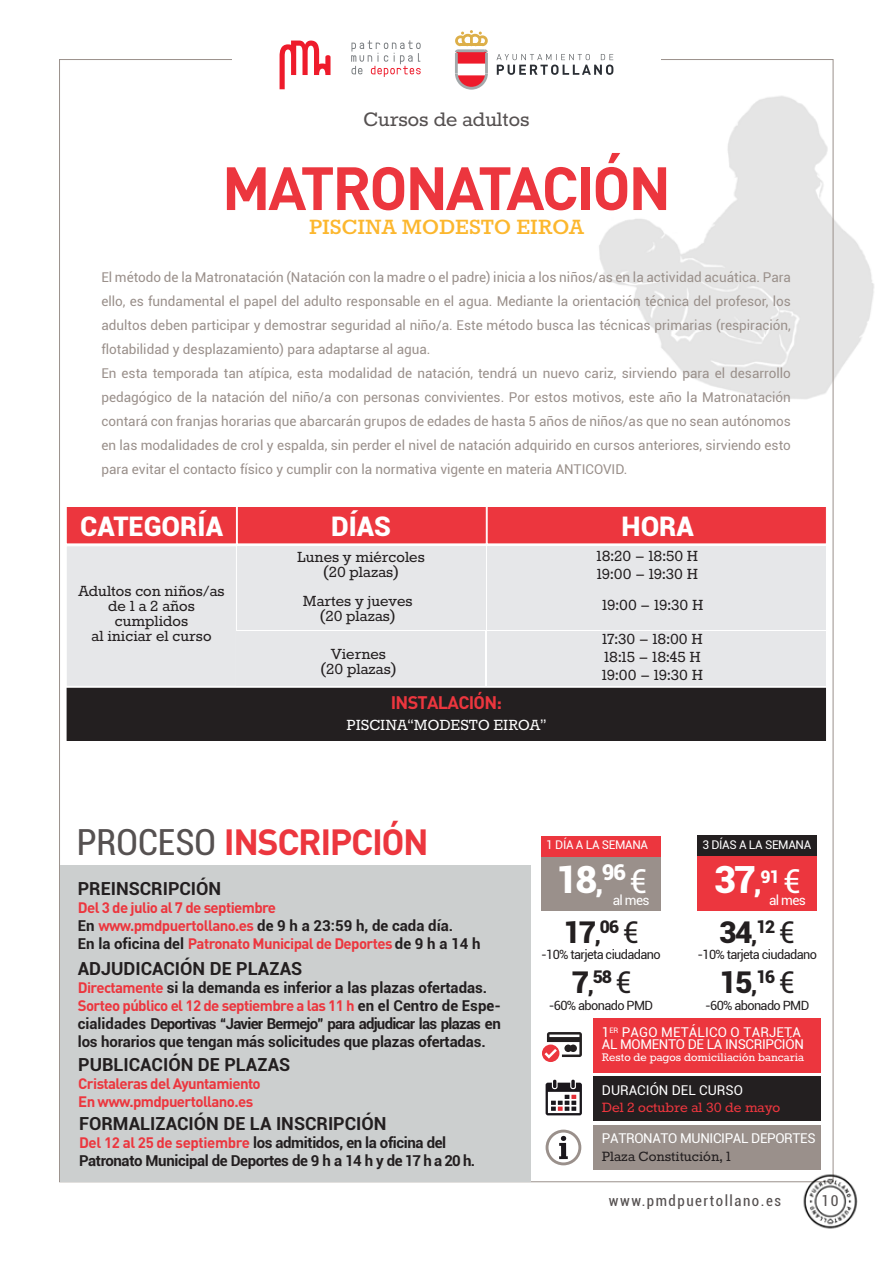
<style>
.page{position:relative;width:893px;height:1263px;background:#fff}
.page>*{position:absolute;margin:0;border:0;box-sizing:border-box;transform-origin:0 0}
.Subline{font:700 60px "DIN";letter-spacing:-.04em;color:#ec363e}
.tabla{font:900 37.5px "Roboto";color:#fff}
.Headline_2{font:700 36px "DIN";letter-spacing:-.04em;color:#ec363e}
.tabla-2{font:900 30px "Roboto";color:#231f20}
.Title_1{font:900 27px "Roboto";color:#fff}
.Subline-2{font:700 24px "Rokkitt";color:#fcb72e}
.Subline-3{font:24px "Rokkitt";color:#565151}
.tabla-3{font:900 21.9px "Roboto";color:#fff}
.tabla-4{font:18px/15px "Rokkitt";color:#231f20;text-align:center}
.t1{font:700 18px "Roboto";color:#231f20}
.tabla-5{font:18px "Rokkitt";color:#fff}
.tabla-6{font:700 18px "DIN";letter-spacing:-.04em;color:#ec363e}
.tabla-7{font:900 17.55px "Roboto";letter-spacing:-.05em;color:#231f20}
.tabla-8{font:16.5px "Rokkitt";color:#ec363e}
.tabla-9{font:16.5px "Rokkitt";color:#231f20}
.t2{font:700 15px/18px "Roboto";letter-spacing:-.01em;color:#231f20;text-align:justify}
.t3{font:700 15px "DIN";letter-spacing:-.04em;color:#ec363e}
.t4{font:condensed 15px "Roboto";letter-spacing:.1em;color:#565151}
.t5{font:13.5px/24px "Roboto";color:#9a908b;text-align:justify}
.tabla-10{font:13.5px "Roboto";letter-spacing:-.025em;color:#fff}
.tabla-11{font:13.5px "Rokkitt";color:#fff}
.tabla-12{font:13.5px "Roboto";letter-spacing:.01em;color:#fff}
.tabla-13{font:13.5px "Roboto";color:#fff}
.tabla-14{font:12.75px "Roboto";letter-spacing:-.05em;color:#231f20}
.tabla-15{font:12px "Roboto";letter-spacing:-.03em;color:#fff}
.s1{font-size:21px}
.s2{font-family:"Roboto";font-weight:400;font-stretch:condensed;color:#565151}
.s3{font-family:"DIN";color:#ec363e}
.s4{font-family:"Roboto";color:#231f20}
.s5{font-size:27px}
.s6{font-weight:400;font-size:33px}
.s7{font-weight:400;font-size:30px}
</style>
<div class="page">
<img style="left:599px;top:90px;width:275px;height:310px">
<div style="left:232px;top:17px;width:429px;height:87px;background:#fff"></div>
<svg style="left:351px;top:40px;width:70px;height:37px"></svg>
<svg style="left:280px;top:41px;width:50px;height:48px"></svg>
<svg style="left:455px;top:30px;width:33px;height:60px"></svg>
<svg style="left:496px;top:54px;width:117px;height:21px"></svg>
<img style="left:781px;top:1168px;width:77px;height:61px">
<div style="left:66px;top:506px;width:171px;height:38px;background:#ec363e;border:1px solid #fff"></div>
<div style="left:237px;top:506px;width:250px;height:38px;background:#ec363e;border:1px solid #fff"></div>
<div style="left:487px;top:506px;width:340px;height:38px;background:#ec363e;border:1px solid #fff"></div>
<div style="left:67px;top:688px;width:758px;height:52px;background:#231f20"></div>
<div style="left:67px;top:688px;width:759px;height:53px;border:1px solid #231f20"></div>
<div style="left:66px;top:545px;width:171px;height:142px;background:#e6e7e9;border:1px solid #fff"></div>
<div style="left:237px;top:546px;width:248px;height:42px;background:#e6e7e9"></div>
<div style="left:237px;top:588px;width:248px;height:42px;background:#e6e7e9"></div>
<div style="left:236px;top:631px;width:249px;height:54px;background:#e6e7e9"></div>
<div style="left:487px;top:631px;width:339px;height:54px;background:#e6e7e9"></div>
<div style="left:487px;top:588px;width:338px;height:42px;background:#e6e7e9"></div>
<div style="left:487px;top:546px;width:338px;height:42px;background:#e6e7e9"></div>
<div style="left:594px;top:1018px;width:227px;height:54px;background:#ec363e"></div>
<div style="left:594px;top:1077px;width:227px;height:44px;background:#231f20"></div>
<svg style="left:546px;top:1080px;width:36px;height:35px"></svg>
<svg style="left:542px;top:1032px;width:40px;height:30px"></svg>
<div style="left:594px;top:1125px;width:227px;height:44px;background:#9a908b"></div>
<svg style="left:545px;top:1129px;width:36px;height:36px"></svg>
<div style="left:60px;top:864px;width:470px;height:317px;background:#cccfcf"></div>
<div style="left:697px;top:856px;width:120px;height:54px;background:#ec363e"></div>
<div style="left:697px;top:836px;width:120px;height:20px;background:#231f20"></div>
<div style="left:541px;top:856px;width:120px;height:54px;background:#9a908b"></div>
<div style="left:541px;top:836px;width:120px;height:20px;background:#ec363e"></div>
<p class="Subline-3" style="left:363px;top:108px;width:168px">Cursos de adultos</p>
<p class="Subline" style="left:222px;top:149px;width:451px">MATRONATACIÓN</p>
<p class="Subline-2" style="left:309px;top:214px;width:276px">PISCINA MODESTO EIROA</p>
<p class="t5" style="left:101px;top:265px;width:691px">El método de la Matronatación (Natación con la madre o el padre) inicia a los niños/as en la actividad acuática. Para ello, es fundamental el papel del adulto responsable en el agua. Mediante la orientación técnica del profesor, los adultos deben participar y demostrar seguridad al niño/a. Este método busca las técnicas primarias (respiración, flotabilidad y desplazamiento) para adaptarse al agua.</p>
<p class="t5" style="left:101px;top:361px;width:691px">En esta temporada tan atípica, esta modalidad de natación, tendrá un nuevo cariz, sirviendo para el desarrollo pedagógico de la natación del niño/a con personas convivientes. Por estos motivos, este año la Matronatación contará con franjas horarias que abarcarán grupos de edades de hasta 5 años de niños/as que no sean autónomos en las modalidades de crol y espalda, sin perder el nivel de natación adquirido en cursos anteriores, sirviendo esto para evitar el contacto físico y cumplir con la normativa vigente en materia ANTICOVID.</p>
<p class="Title_1" style="left:331px;top:507px;width:61px">DÍAS</p>
<p class="Title_1" style="left:622px;top:507px;width:74px">HORA</p>
<p class="Title_1" style="left:80px;top:507px;width:144px">CATEGORÍA</p>
<p class="tabla-4" style="left:78px;top:584px;width:148px">Adultos con niños/as de 1 a 2 años</p>
<p class="tabla-4" style="left:115px;top:614px;width:75px">cumplidos</p>
<p class="tabla-4" style="left:92px;top:629px;width:121px">al iniciar el curso</p>
<p class="tabla-4" style="left:297px;top:550px;width:129px">Lunes y miércoles</p>
<p class="tabla-4" style="left:323px;top:565px;width:77px"><span class="s1">(</span>20 plazas<span class="s1">)</span></p>
<p class="tabla-4" style="left:303px;top:594px;width:111px">Martes y jueves</p>
<p class="tabla-4" style="left:320px;top:609px;width:77px"><span class="s1">(</span>20 plazas<span class="s1">)</span></p>
<p class="tabla-4" style="left:331px;top:647px;width:56px">Viernes</p>
<p class="tabla-4" style="left:321px;top:662px;width:77px"><span class="s1">(</span>20 plazas<span class="s1">)</span></p>
<p class="tabla-6" style="left:391px;top:691px;width:113px">INSTALACIÓN:</p>
<p class="tabla-5" style="left:347px;top:717px;width:201px">PISCINA“MODESTO EIROA”</p>
<p class="tabla-4" style="left:597px;top:549px;width:103px">18:20 – 18:50 H</p>
<p class="tabla-4" style="left:597px;top:567px;width:103px">19:00 – 19:30 H</p>
<p class="tabla-4" style="left:602px;top:598px;width:103px">19:00 – 19:30 H</p>
<p class="tabla-4" style="left:602px;top:632px;width:102px">17:30 – 18:00 H</p>
<p class="tabla-4" style="left:604px;top:650px;width:98px">18:15 – 18:45 H</p>
<p class="tabla-4" style="left:602px;top:668px;width:103px">19:00 – 19:30 H</p>
<p class="Headline_2" style="left:77px;top:819px;width:354px"><span class="s2">PROCESO</span> INSCRIPCIÓN</p>
<p class="t1" style="left:78px;top:876px;width:145px">PREINSCRIPCIÓN</p>
<p class="t3" style="left:78px;top:898px;width:200px">Del 3 de julio al 7 de septiembre</p>
<p class="t2" style="left:78px;top:916px;width:377px">En <span class="s3">www.pmdpuertollano.es</span> de 9 h a 23:59 h, de cada día.</p>
<p class="t3" style="left:78px;top:934px;width:404px"><span class="s4">En la oficina del</span> Patronato Municipal de Deportes <span class="s4">de 9 h a 14 h</span></p>
<p class="t1" style="left:78px;top:955px;width:226px">ADJUDICACIÓN DE PLAZAS</p>
<p class="t2" style="left:78px;top:978px;width:411px"><span class="s3">Directamente</span> si la demanda es inferior a las plazas ofertadas.</p>
<p class="t2" style="left:78px;top:996px;width:425px"><span class="s3">Sorteo público el 12 de septiembre a las 11 h</span> en el Centro de Espe&shy;cialidades Deportivas “Javier Bermejo” para adjudicar las plazas en los horarios que tengan más solicitudes que plazas ofertadas.</p>
<p class="t1" style="left:78px;top:1051px;width:214px">PUBLICACIÓN DE PLAZAS</p>
<p class="t3" style="left:78px;top:1073px;width:184px">Cristaleras del Ayuntamiento</p>
<p class="t3" style="left:78px;top:1091px;width:177px">En www.pmdpuertollano.es</p>
<p class="t1" style="left:79px;top:1111px;width:309px">FORMALIZACIÓN DE LA INSCRIPCIÓN</p>
<p class="t2" style="left:79px;top:1133px;width:398px"><span class="s3">Del 12 al 25 de septiembre</span> los admitidos, en la oficina del<br>Patronato Municipal de Deportes de 9 h a 14 h y de 17 h a 20 h.</p>
<p class="tabla-15" style="left:546px;top:837px;width:103px">1 DÍA A LA SEMANA</p>
<p class="tabla-15" style="left:702px;top:837px;width:110px">3 DÍAS A LA SEMANA</p>
<p class="tabla" style="left:556px;top:853px;width:49px">18<span class="s5">,</span></p>
<p class="tabla-3" style="left:602px;top:857px;width:47px">96<span class="s6">€</span></p>
<p class="tabla-2" style="left:563px;top:911px;width:39px">17<span class="s1">,</span></p>
<p class="tabla-7" style="left:600px;top:914px;width:41px">06 <span class="s7">€</span></p>
<p class="tabla-2" style="left:572px;top:961px;width:23px">7<span class="s1">,</span></p>
<p class="tabla-7" style="left:593px;top:965px;width:41px">58 <span class="s7">€</span></p>
<p class="tabla-10" style="left:613px;top:891px;width:38px">al mes</p>
<p class="tabla-14" style="left:541px;top:946px;width:121px">-10% tarjeta ciudadano</p>
<p class="tabla-14" style="left:549px;top:996px;width:106px">-60% abonado PMD</p>
<p class="tabla" style="left:714px;top:853px;width:88px">37<span class="s5">,</span><sup>91</sup> <span class="s6">€</span></p>
<p class="tabla-2" style="left:719px;top:911px;width:39px">34<span class="s1">,</span></p>
<p class="tabla-7" style="left:756px;top:914px;width:41px">12 <span class="s7">€</span></p>
<p class="tabla-2" style="left:719px;top:961px;width:39px">15<span class="s1">,</span></p>
<p class="tabla-7" style="left:756px;top:965px;width:41px">16 <span class="s7">€</span></p>
<p class="tabla-10" style="left:769px;top:891px;width:38px">al mes</p>
<p class="tabla-14" style="left:697px;top:946px;width:121px">-10% tarjeta ciudadano</p>
<p class="tabla-14" style="left:705px;top:996px;width:106px">-60% abonado PMD</p>
<p class="tabla-12" style="left:602px;top:1023px;width:201px">1<sup>ER</sup> PAGO METÁLICO O TARJETA</p>
<p class="tabla-10" style="left:602px;top:1035px;width:203px">AL MOMENTO DE LA INSCRIPCIÓN</p>
<p class="tabla-11" style="left:602px;top:1051px;width:204px">Resto de pagos domiciliación bancaria</p>
<p class="tabla-13" style="left:602px;top:1080px;width:142px">DURACIÓN DEL CURSO</p>
<p class="tabla-8" style="left:602px;top:1100px;width:180px">Del 2 octubre al 30 de mayo</p>
<p class="tabla-10" style="left:602px;top:1129px;width:215px">PATRONATO MUNICIPAL DEPORTES</p>
<p class="tabla-9" style="left:602px;top:1148px;width:130px">Plaza Constitución, 1</p>
<p class="t4" style="left:609px;top:1190px;width:173px">www.pmdpuertollano.es</p>
<p class="t4" style="left:821px;top:1190px;width:18px">10</p>
</div>
